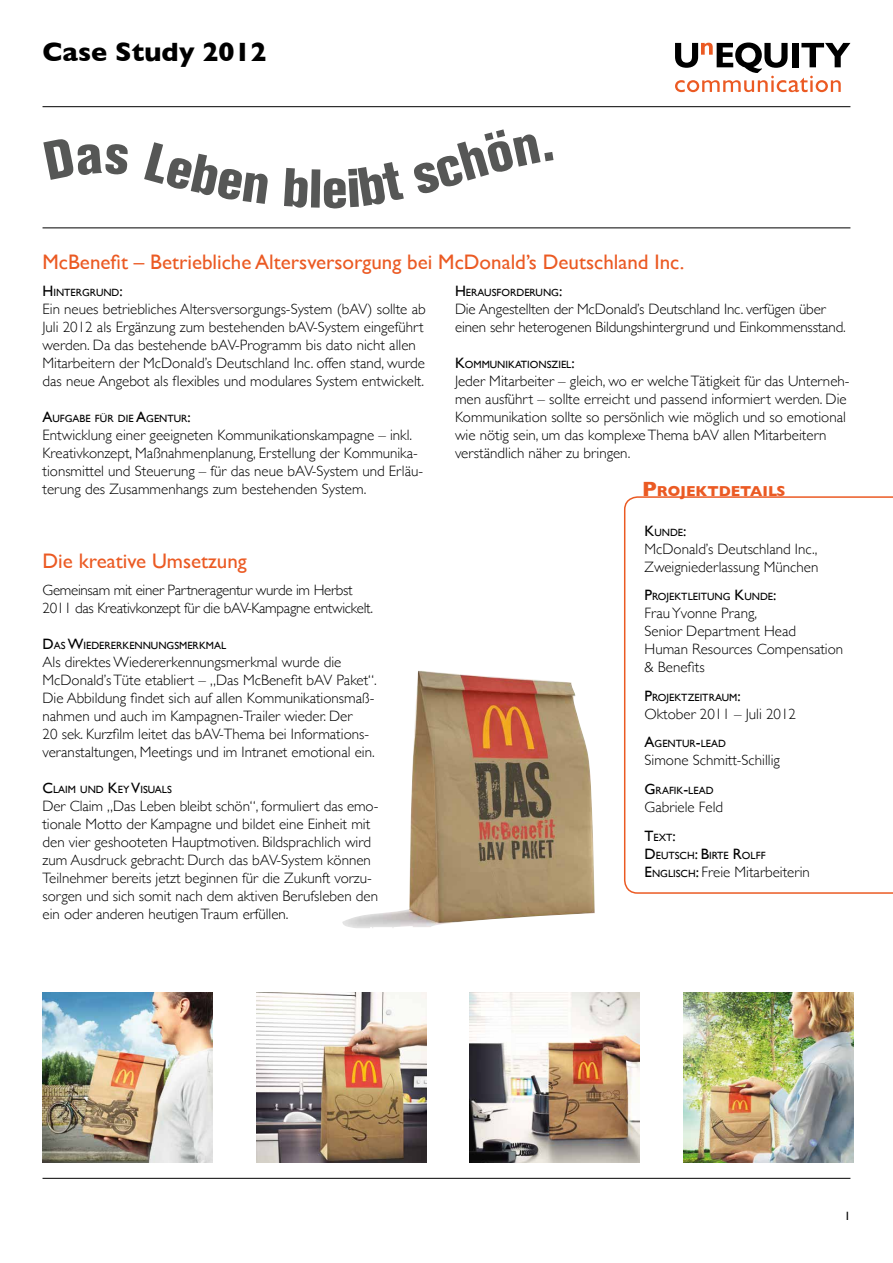
<style>
.page{position:relative;width:893px;height:1263px;background:#fff}
.page>*{position:absolute;margin:0;border:0;box-sizing:border-box;transform-origin:0 0}
.t1{font:700 27px "Gill Sans";color:#000}
.t2{font:21px "Gill Sans";color:#eb5a23}
.t3{font:300 15px/18px "Gill Sans";color:#000}
.t4{font:300 15px/18px "Gill Sans";letter-spacing:-.02em;color:#000}
.t5{font:700 14.7px "Gill Sans";color:#eb5a23}
.t6{font:12px "Gill Sans";color:#000}
.t7{font:10.5px/18px "Gill Sans";color:#000}
.s1{font-size:15px}
.s2{font-size:21px}
.s3{font-weight:400}
.s4{font-weight:400;font-size:10.5px}
</style>
<div class="page">
<svg style="left:675px;top:43px;width:175px;height:49px"></svg>
<hr style="left:43px;top:106px;width:807px;height:1px;background:#000">
<hr style="left:43px;top:1178px;width:807px;height:1px;background:#000">
<img style="left:342px;top:671px;width:253px;height:257px">
<hr style="left:43px;top:227px;width:807px;height:1px;background:#000">
<svg style="left:624px;top:496px;width:269px;height:398px"></svg>
<img style="left:470px;top:992px;width:170px;height:170px">
<img style="left:256px;top:992px;width:170px;height:170px">
<img style="left:684px;top:992px;width:170px;height:170px">
<img style="left:43px;top:992px;width:170px;height:170px">
<h1 class="t1" style="left:43px;top:31px;width:226px">Case Study 2012</h1>
<h2 class="t2" style="left:43px;top:250px;width:643px">McBenefit – Betriebliche Altersversorgung bei McDonald’s Deutschland Inc.</h2>
<p class="t7" style="left:43px;top:283px;width:82px"><span class="s1">H</span>INTERGRUND<span class="s1">:</span></p>
<p class="t3" style="left:43px;top:299px;width:385px">Ein neues betriebliches Altersversorgungs-System (bAV) sollte ab Juli 2012 als Ergänzung zum bestehenden bAV-System eingeführt werden. Da das bestehende bAV-Programm bis dato nicht allen Mitarbeitern der McDonald’s Deutschland Inc. offen stand, wurde das neue Angebot als flexibles und modulares System entwickelt.</p>
<p class="t7" style="left:43px;top:409px;width:150px"><span class="s1">A</span>UFGABE FÜR DIE <span class="s1">A</span>GENTUR<span class="s1">:</span></p>
<p class="t3" style="left:43px;top:425px;width:382px">Entwicklung einer geeigneten Kommunikationskampagne – inkl.<br>Kreativkonzept, Maßnahmenplanung, Erstellung der Kommunika&shy;tionsmittel und Steuerung – für das neue bAV-System und Erläu&shy;terung des Zusammenhangs zum bestehenden System.</p>
<p class="t7" style="left:455px;top:283px;width:109px"><span class="s1">H</span>ERAUSFORDERUNG<span class="s1">:</span></p>
<p class="t3" style="left:455px;top:299px;width:392px">Die Angestellten der McDonald’s Deutschland Inc. verfügen über einen sehr heterogenen Bildungshintergrund und Einkommensstand.</p>
<p class="t7" style="left:455px;top:355px;width:121px"><span class="s1">K</span>OMMUNIKATIONSZIEL<span class="s1">:</span></p>
<p class="t3" style="left:455px;top:371px;width:396px">Jeder Mitarbeiter – gleich, wo er welche Tätigkeit für das Unterneh&shy;men ausführt – sollte erreicht und passend informiert werden. Die Kommunikation sollte so persönlich wie möglich und so emotional wie nötig sein, um das komplexe Thema bAV allen Mitarbeitern verständlich näher zu bringen.</p>
<p class="t5" style="left:642px;top:479px;width:145px"><span class="s2">P</span>ROJEKTDETAILS</p>
<h2 class="t2" style="left:43px;top:549px;width:206px">Die kreative Umsetzung</h2>
<p class="t4" style="left:43px;top:580px;width:332px">Gemeinsam mit einer Partneragentur wurde im Herbst<br>2011 das Kreativkonzept für die bAV-Kampagne entwickelt.</p>
<p class="t7" style="left:43px;top:636px;width:185px"><span class="s1">D</span>AS <span class="s1">W</span>IEDERERKENNUNGSMERKMAL</p>
<p class="t3" style="left:43px;top:652px;width:336px">Als direktes Wiedererkennungsmerkmal wurde die McDonald’s Tüte etabliert – „Das McBenefit bAV Paket“.<br>Die Abbildung findet sich auf allen Kommunikationsmaß&shy;nahmen und auch im Kampagnen-Trailer wieder. Der<br>20 sek. Kurzfilm leitet das bAV-Thema bei Informations&shy;veranstaltungen, Meetings und im Intranet emotional ein.</p>
<p class="t7" style="left:43px;top:780px;width:131px"><span class="s1">C</span>LAIM UND <span class="s1">K</span>EY <span class="s1">V</span>ISUALS</p>
<p class="t3" style="left:43px;top:796px;width:337px">Der Claim „Das Leben bleibt schön“, formuliert das emo&shy;tionale Motto der Kampagne und bildet eine Einheit mit den vier geshooteten Hauptmotiven. Bildsprachlich wird zum Ausdruck gebracht: Durch das bAV-System können Teilnehmer bereits jetzt beginnen für die Zukunft vorzu&shy;sorgen und sich somit nach dem aktiven Berufsleben den ein oder anderen heutigen Traum erfüllen.</p>
<p class="t7" style="left:644px;top:523px;width:43px"><span class="s1">K</span>UNDE<span class="s1">:</span></p>
<p class="t3" style="left:644px;top:539px;width:175px">McDonald’s Deutschland Inc.,<br>Zweigniederlassung München</p>
<p class="t7" style="left:644px;top:587px;width:133px"><span class="s1">P</span>ROJEKTLEITUNG <span class="s1">K</span>UNDE<span class="s1">:</span></p>
<p class="t3" style="left:645px;top:604px;width:200px">Frau Yvonne Prang,<br>Senior Department Head<br>Human Resources Compensation &amp; Benefits</p>
<p class="t7" style="left:644px;top:688px;width:98px"><span class="s1">P</span>ROJEKTZEITRAUM<span class="s1">:</span></p>
<p class="t3" style="left:645px;top:704px;width:153px">Oktober 2011 – Juli 2012</p>
<p class="t7" style="left:644px;top:735px;width:83px"><span class="s1">A</span>GENTUR<span class="s1">-</span>LEAD</p>
<p class="t3" style="left:644px;top:751px;width:137px">Simone Schmitt-Schillig</p>
<p class="t7" style="left:644px;top:781px;width:71px"><span class="s1">G</span> RAFIK<span class="s1">-</span>LEAD</p>
<p class="t3" style="left:645px;top:797px;width:80px">Gabriele Feld</p>
<p class="t7" style="left:644px;top:828px;width:123px"><span class="s1">T</span>EXT<span class="s1">:<br>D</span> EUTSCH<span class="s1">: B</span>IRTE <span class="s1">R</span>OLFF</p>
<p class="t3" style="left:644px;top:862px;width:167px"><span class="s3">E</span><span class="s4">NGLISCH</span><span class="s3">:</span> Freie Mitarbeiterin</p>
<p class="t6" style="left:844px;top:1209px;width:7px">1</p>
</div>
